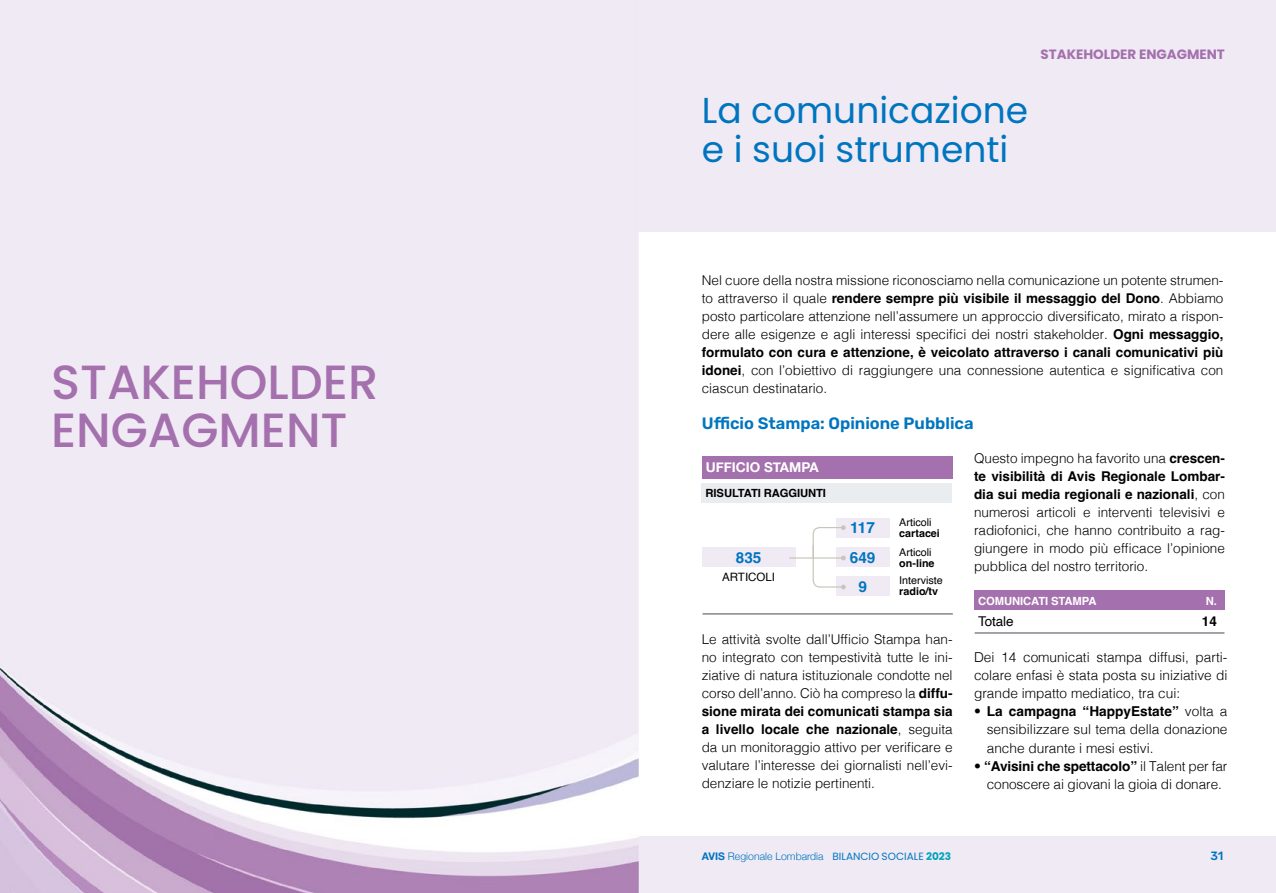
<style>
.page{position:relative;width:1276px;height:893px;background:#fff}
.page>*{position:absolute;margin:0;border:0;box-sizing:border-box;transform-origin:0 0}
.t1{font:500 48px/48px "Poppins";color:#a470ad}
.t2{font:36px/39px "Poppins";color:#0075bf}
.t3{font:600 16.5px "Rubik";color:#0075bf}
.t4{font:700 15.3px/29.4px "Helvetica";color:#0075bf;text-align:center}
.t5{font:300 13.65px/18.1px "Helvetica";color:#000;text-align:justify}
.t6{font:300 13.5px/18px "Helvetica";color:#000;text-align:justify}
.t7{font:700 13.5px "Poppins";color:#a470ad}
.t8{font:700 13.5px "Helvetica Neue";color:#fff}
.t9{font:13.5px "Helvetica";letter-spacing:-.01em;color:#000}
.t10{font:700 13.5px "Helvetica";color:#000}
.t11{font:500 12px "Rubik";color:#0075bf}
.t12{font:11.55px "Helvetica";color:#000}
.t13{font:700 11.25px "Helvetica";letter-spacing:-.01em;color:#000}
.t14{font:700 11.25px "Helvetica";letter-spacing:-.01em;color:#fff}
.t15{font:10.8px "Helvetica";color:#000}
.t16{font:700 10.8px "Helvetica";color:#000}
.t17{font:300 10.5px "Helvetica Neue";color:#0075bf}
.s1{font-weight:700}
.s2{font-size:13.5px}
.s3{font-family:"Poppins";font-weight:400}
.s4{font-family:"Poppins";font-weight:700;color:#00a3bd}
</style>
<div class="page">
<div style="left:0;top:836px;width:1276px;height:57px;background:#f0eaf5"></div>
<img style="left:0;top:0;width:639px;height:893px">
<div style="left:639px;top:0;width:637px;height:231px;background:#f0eaf5"></div>
<div style="left:702px;top:548px;width:93px;height:19px;background:#f0eaf5"></div>
<div style="left:836px;top:518px;width:53px;height:19px;background:#f0eaf5"></div>
<div style="left:836px;top:548px;width:53px;height:19px;background:#f0eaf5"></div>
<div style="left:836px;top:577px;width:53px;height:19px;background:#f0eaf5"></div>
<hr style="left:789px;top:557px;width:54px;height:2px;background:#c9c5bb">
<svg style="left:812px;top:525px;width:33px;height:64px"></svg>
<div style="left:701px;top:456px;width:251px;height:22px;background:#a470ad"></div>
<div style="left:701px;top:483px;width:250px;height:19px;background:#eaedef"></div>
<hr style="left:702px;top:613px;width:251px;height:1px;background:#636970">
<div style="left:974px;top:591px;width:250px;height:19px;background:#a470ad"></div>
<hr style="left:974px;top:632px;width:250px;height:2px;background:#636970">
<h1 class="t1" style="left:51px;top:359px;width:329px">STAKEHOLDER<br>ENGAGMENT</h1>
<p class="t7" style="left:1040px;top:46px;width:186px">STAKEHOLDER ENGAGMENT</p>
<h2 class="t2" style="left:702px;top:91px;width:328px">La comunicazione e i suoi strumenti</h2>
<p class="t6" style="left:702px;top:270px;width:523px">Nel cuore della nostra missione riconosciamo nella comunicazione un potente strumen&shy;to attraverso il quale <span class="s1">rendere sempre più visibile il messaggio del Dono</span>. Abbiamo posto particolare attenzione nell’assumere un approccio diversificato, mirato a rispon&shy;dere alle esigenze e agli interessi specifici dei nostri stakeholder. <span class="s1">Ogni messaggio, formulato con cura e attenzione, è veicolato attraverso i canali comunicativi più idonei</span>, con l’obiettivo di raggiungere una connessione autentica e significativa con ciascun destinatario.</p>
<p class="t3" style="left:702px;top:414px;width:273px">Ufficio Stampa: Opinione Pubblica</p>
<p class="t8" style="left:706px;top:456px;width:114px">UFFICIO STAMPA</p>
<p class="t13" style="left:705px;top:486px;width:122px">RISULTATI RAGGIUNTI</p>
<p class="t4" style="left:736px;top:544px;width:27px">835</p>
<p class="t12" style="left:722px;top:568px;width:54px">ARTICOLI</p>
<p class="t4" style="left:850px;top:515px;width:27px">117<br>649<br>9</p>
<p class="t15" style="left:899px;top:514px;width:34px">Articoli</p>
<p class="t16" style="left:899px;top:527px;width:42px">cartacei</p>
<p class="t15" style="left:899px;top:544px;width:34px">Articoli</p>
<p class="t16" style="left:899px;top:556px;width:37px">on-line</p>
<p class="t15" style="left:899px;top:572px;width:45px">Interviste</p>
<p class="t16" style="left:899px;top:584px;width:40px">radio/tv</p>
<p class="t6" style="left:701px;top:630px;width:252px">Le attività svolte dall’Ufficio Stampa han&shy;no integrato con tempestività tutte le ini&shy;ziative di natura istituzionale condotte nel corso dell’anno. Ciò ha compreso la <span class="s1">diffu&shy;sione mirata dei comunicati stampa sia a livello locale che nazionale</span>, seguita da un monitoraggio attivo per verificare e valutare l’interesse dei giornalisti nell’evi&shy;denziare le notizie pertinenti.</p>
<p class="t6" style="left:974px;top:448px;width:252px">Questo impegno ha favorito una <span class="s1">crescen&shy;te visibilità di Avis Regionale Lombar&shy;dia sui media regionali e nazionali</span>, con numerosi articoli e interventi televisivi e radiofonici, che hanno contribuito a rag&shy;giungere in modo più efficace l’opinione pubblica del nostro territorio.</p>
<p class="t14" style="left:978px;top:594px;width:120px">COMUNICATI STAMPA</p>
<p class="t14" style="left:1205px;top:594px;width:13px">N.</p>
<p class="t9" style="left:978px;top:611px;width:37px">Totale</p>
<p class="t10" style="left:1201px;top:613px;width:17px">14</p>
<p class="t5" style="left:974px;top:647px;width:255px">Dei 14 comunicati stampa diffusi, parti&shy;colare enfasi è stata posta su iniziative di grande impatto mediatico, tra cui:</p>
<p class="t5" style="left:986px;top:701px;width:242px;text-indent:-13px">• <span class="s1">La campagna “HappyEstate”</span> volta a sensibilizzare sul tema della donazione anche durante i mesi estivi.</p>
<p class="t5" style="left:974px;top:756px;width:255px;text-align:center">• <span class="s1">“Avisini che spettacolo”</span> il Talent per far conoscere ai giovani la gioia di do<span class="s2">nare.</span></p>
<p class="t17" style="left:702px;top:848px;width:251px"><span class="s1">AVIS</span> Regionale Lombardia <span class="s3">BILANCIO SOCIALE</span> <span class="s4">2023</span></p>
<p class="t11" style="left:1210px;top:848px;width:14px">31</p>
</div>
